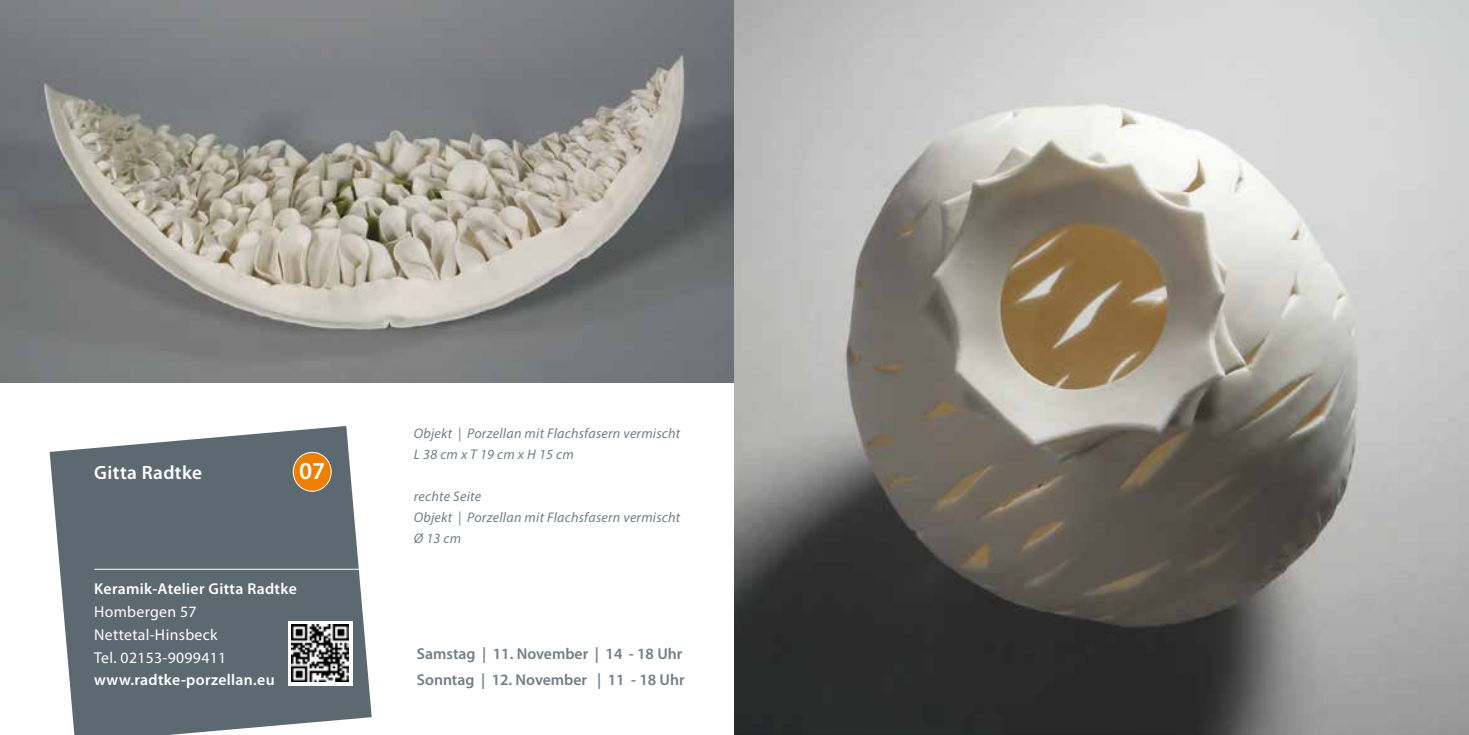
<style>
.page{position:relative;width:1469px;height:735px;background:#fff}
.page>*{position:absolute;margin:0;border:0;box-sizing:border-box;transform-origin:0 0}
.t1{font:600 24.5px "Myriad Pro";color:#fff}
.t2{font:600 19.25px "Myriad Pro";letter-spacing:.02em;color:#fff}
.t3{font:600 15.75px/26.2px "Myriad Pro";color:#707e87}
.t4{font:600 15.75px "Myriad Pro";letter-spacing:.02em;color:#fff}
.t5{font:15.75px/22.8px "Myriad Pro";letter-spacing:.02em;color:#fff}
.t6{font:italic 14px/21px "Myriad Pro";letter-spacing:.02em;color:#707e87}
</style>
<div class="page">
<img style="left:0;top:0;width:734px;height:382px">
<svg style="left:50px;top:426px;width:322px;height:308px;background:#737e84"></svg>
<hr style="left:94px;top:568px;width:283px;height:1px;background:#fff">
<div style="left:293px;top:452px;width:38px;height:39px;background:#ee7f00;border-radius:50%"></div>
<div style="left:293px;top:451px;width:38px;height:40px;border:1px solid #fff;border-radius:50%"></div>
<img style="left:734px;top:0;width:734px;height:734px">
<div style="left:288px;top:620px;width:64px;height:65px;background:#fff"></div>
<img style="left:291px;top:624px;width:58px;height:57px">
<h2 class="t2" style="left:94px;top:460px;width:109px">Gitta Radtke</h2>
<h1 class="t1" style="left:299px;top:455px;width:28px">07</h1>
<p class="t4" style="left:94px;top:578px;width:204px">Keramik-Atelier Gitta Radtke</p>
<p class="t5" style="left:94px;top:600px;width:133px">Hombergen 57<br>Nettetal-Hinsbeck<br>Tel. 02153-9099411</p>
<p class="t4" style="left:94px;top:669px;width:182px">www.radtke-porzellan.eu</p>
<p class="t6" style="left:414px;top:422px;width:268px">Objekt | Porzellan mit Flachsfasern vermischt<br>L 38 cm x T 19 cm x H 15 cm</p>
<p class="t6" style="left:414px;top:485px;width:268px">rechte Seite<br>Objekt | Porzellan mit Flachsfasern vermischt<br>Ø 13 cm</p>
<p class="t3" style="left:417px;top:639px;width:269px">Samstag | 11. November | 14 - 18 Uhr<br>Sonntag | 12. November | 11 - 18 Uhr</p>
</div>
